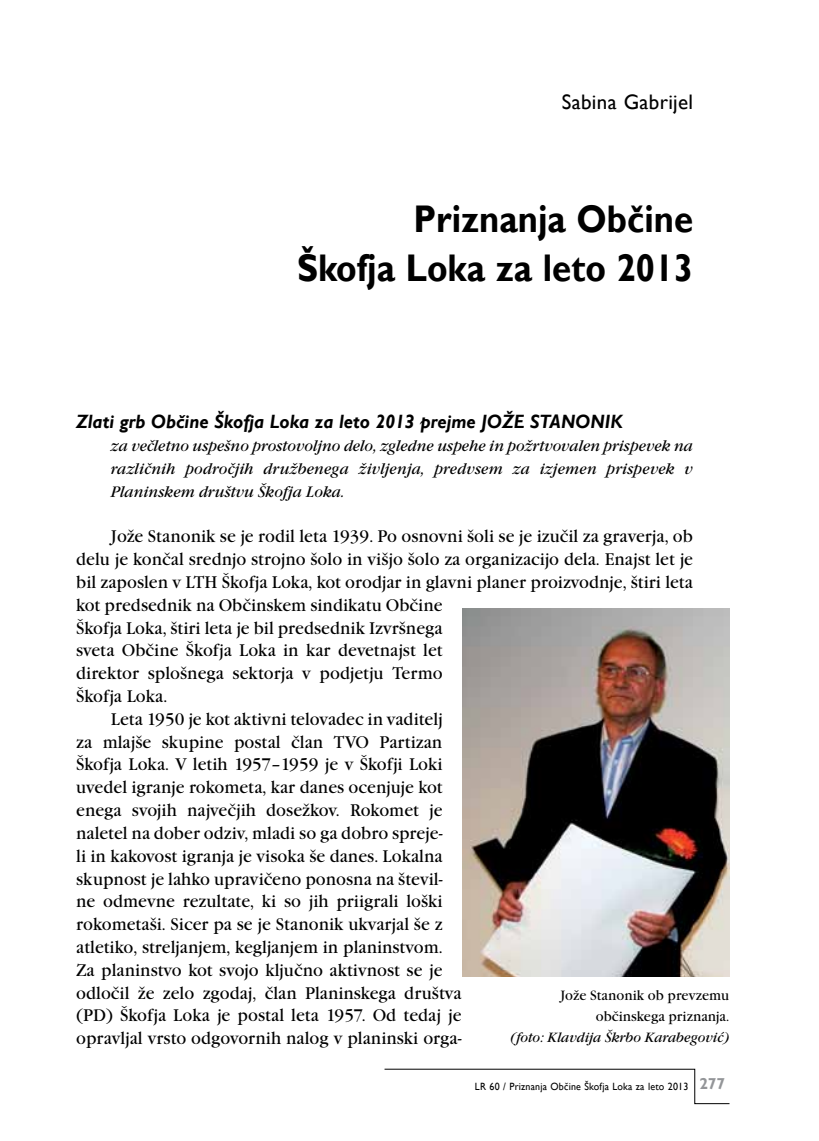
<style>
.page{position:relative;width:819px;height:1141px;background:#fff}
.page>*{position:absolute;margin:0;border:0;box-sizing:border-box;transform-origin:0 0}
.t1{font:700 38.5px/49px "Gill Sans";color:#000;text-align:right;scale:.9 1}
.t2{font:21px "Gill Sans";letter-spacing:.015em;color:#000}
.t3{font:italic 700 19.25px "Gill Sans";color:#000;scale:.95 1}
.t4{font:17.5px "Garamond Itc TEE";color:#000;scale:.95 1}
.t5{font:italic 15.75px/22.8px "Garamond Itc TEE";color:#000;text-align:justify;scale:.95 1}
.t6{font:14px/21px "Garamond Itc TEE";color:#000;text-align:right;scale:.95 1}
.t7{font:italic 14px "Garamond Itc TEE";color:#000;scale:.95 1}
.t8{font:10.5px "Gill Sans";letter-spacing:.02em;color:#000;scale:.95 1}
.s1{font-weight:700;font-size:15.75px;color:#939598}
</style>
<div class="page">
<svg style="left:384px;top:1069px;width:346px;height:35px"></svg>
<img style="left:462px;top:609px;width:267px;height:367px">
<p class="t2" style="left:562px;top:89px;width:133px">Sabina Gabrijel</p>
<h1 class="t1" style="left:297px;top:196px;width:441px">Priznanja Občine<br>Škofja Loka za leto 2013</h1>
<p class="t3" style="left:76px;top:410px;width:576px">Zlati grb Občine Škofja Loka za leto 2013 prejme JOŽE STANONIK</p>
<p class="t5" style="left:111px;top:434px;width:614px">za večletno uspešno prostovoljno delo, zgledne uspehe in požrtvovalen prispevek na različnih področjih družbenega življenja, predvsem za izjemen prispevek v Planinskem društvu Škofja Loka.</p>
<p class="t4" style="left:111px;top:527px;width:614px">Jože Stanonik se je rodil leta 1939. Po osnovni šoli se je izučil za graverja, ob</p>
<p class="t4" style="left:76px;top:549px;width:651px">delu je končal srednjo strojno šolo in višjo šolo za organizacijo dela. Enajst let je</p>
<p class="t4" style="left:76px;top:572px;width:651px">bil zaposlen v LTH Škofja Loka, kot orodjar in glavni planer proizvodnje, štiri leta</p>
<p class="t4" style="left:76px;top:595px;width:387px">kot predsednik na Občinskem sindikatu Občine</p>
<p class="t4" style="left:76px;top:618px;width:387px">Škofja Loka, štiri leta je bil predsednik Izvršnega</p>
<p class="t4" style="left:76px;top:641px;width:387px">sveta Občine Škofja Loka in kar devetnajst let</p>
<p class="t4" style="left:76px;top:663px;width:387px">direktor splošnega sektorja v podjetju Termo</p>
<p class="t4" style="left:76px;top:686px;width:97px">Škofja Loka.</p>
<p class="t4" style="left:111px;top:709px;width:350px">Leta 1950 je kot aktivni telovadec in vaditelj</p>
<p class="t4" style="left:76px;top:732px;width:387px">za mlajše skupine postal član TVO Partizan</p>
<p class="t4" style="left:76px;top:755px;width:387px">Škofja Loka. V letih 1957–1959 je v Škofji Loki</p>
<p class="t4" style="left:76px;top:778px;width:387px">uvedel igranje rokometa, kar danes ocenjuje kot</p>
<p class="t4" style="left:76px;top:800px;width:387px">enega svojih največjih dosežkov. Rokomet je</p>
<p class="t4" style="left:76px;top:823px;width:387px">naletel na dober odziv, mladi so ga dobro spreje-</p>
<p class="t4" style="left:76px;top:846px;width:387px">li in kakovost igranja je visoka še danes. Lokalna</p>
<p class="t4" style="left:76px;top:869px;width:387px">skupnost je lahko upravičeno ponosna na števil-</p>
<p class="t4" style="left:76px;top:892px;width:387px">ne odmevne rezultate, ki so jih priigrali loški</p>
<p class="t4" style="left:76px;top:914px;width:387px">rokometaši. Sicer pa se je Stanonik ukvarjal še z</p>
<p class="t4" style="left:76px;top:937px;width:387px">atletiko, streljanjem, kegljanjem in planinstvom.</p>
<p class="t4" style="left:76px;top:960px;width:387px">Za planinstvo kot svojo ključno aktivnost se je</p>
<p class="t4" style="left:76px;top:983px;width:407px">odločil že zelo zgodaj, član Planinskega društva</p>
<p class="t4" style="left:76px;top:1006px;width:407px">(PD) Škofja Loka je postal leta 1957. Od tedaj je</p>
<p class="t4" style="left:76px;top:1029px;width:407px">opravljal vrsto odgovornih nalog v planinski orga-</p>
<p class="t6" style="left:560px;top:985px;width:179px">Jože Stanonik ob prevzemu občinskega priznanja.</p>
<p class="t7" style="left:510px;top:1029px;width:231px">(foto: Klavdija Škrbo Karabegović)</p>
<p class="t8" style="left:475px;top:1080px;width:265px">LR 60 / Priznanja Občine Škofja Loka za leto 2013 <span class="s1">277</span></p>
</div>
